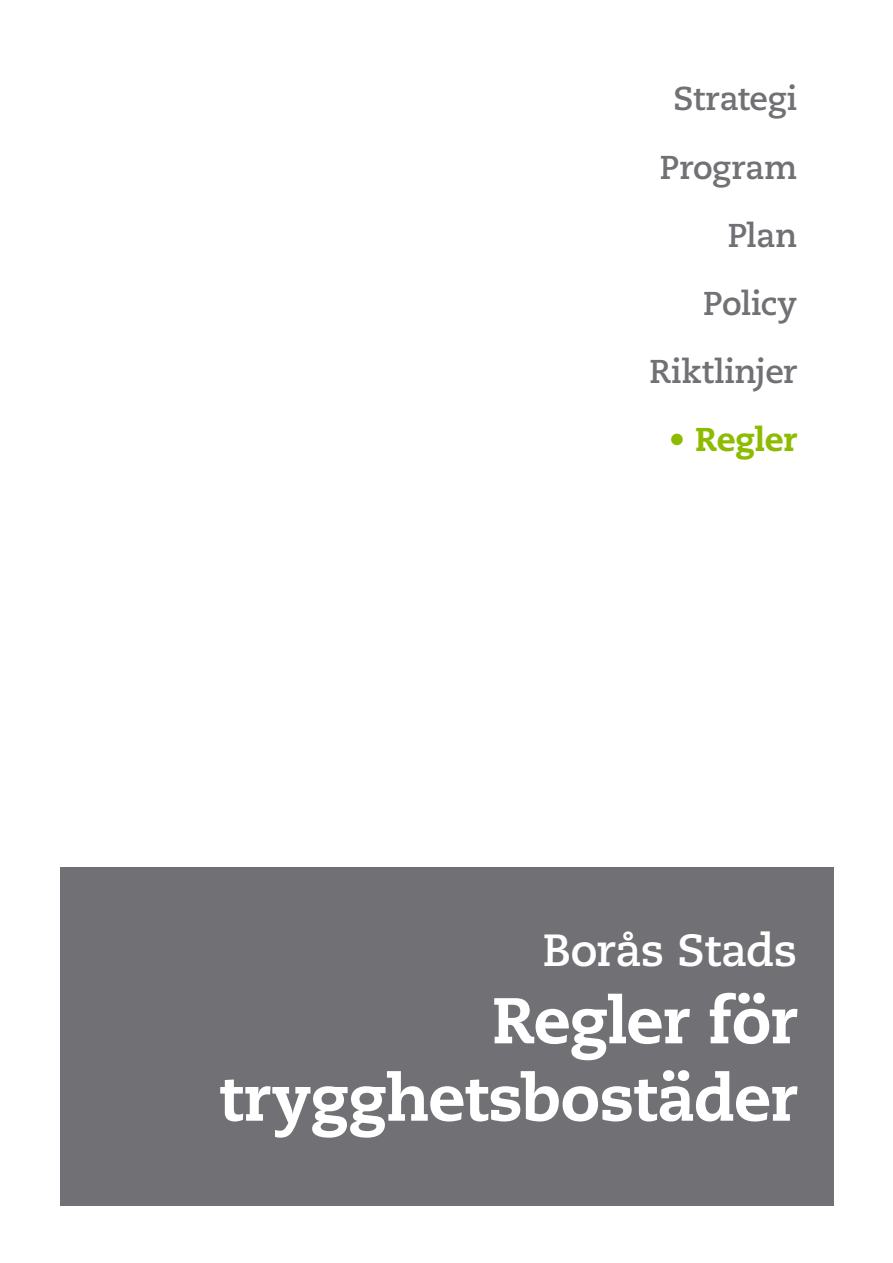
<style>
.page{position:relative;width:893px;height:1263px;background:#fff}
.page>*{position:absolute;margin:0;border:0;box-sizing:border-box;transform-origin:0 0}
.t1{font:800 64.5px "Caecilia LT Std";letter-spacing:-.01em;color:#fff}
.t2{font:700 45px "Caecilia LT Std";letter-spacing:-.015em;color:#fff}
.t3{font:700 33px "Caecilia LT Std";letter-spacing:-.01em;color:#717074}
.t4{font:800 33px "Caecilia LT Std";letter-spacing:-.005em;color:#8dbb00}
</style>
<div class="page">
<div style="left:60px;top:867px;width:773px;height:338px;background:#717074"></div>
<p class="t3" style="left:673px;top:79px;width:125px">Strategi</p>
<p class="t3" style="left:660px;top:148px;width:139px">Program</p>
<p class="t3" style="left:728px;top:216px;width:71px">Plan</p>
<p class="t3" style="left:703px;top:284px;width:96px">Policy</p>
<p class="t3" style="left:649px;top:352px;width:149px">Riktlinjer</p>
<p class="t4" style="left:669px;top:419px;width:130px">• Regler</p>
<p class="t2" style="left:543px;top:924px;width:256px">Borås Stads</p>
<p class="t1" style="left:492px;top:981px;width:307px">Regler för</p>
<p class="t1" style="left:219px;top:1058px;width:580px">trygghetsbostäder</p>
</div>
